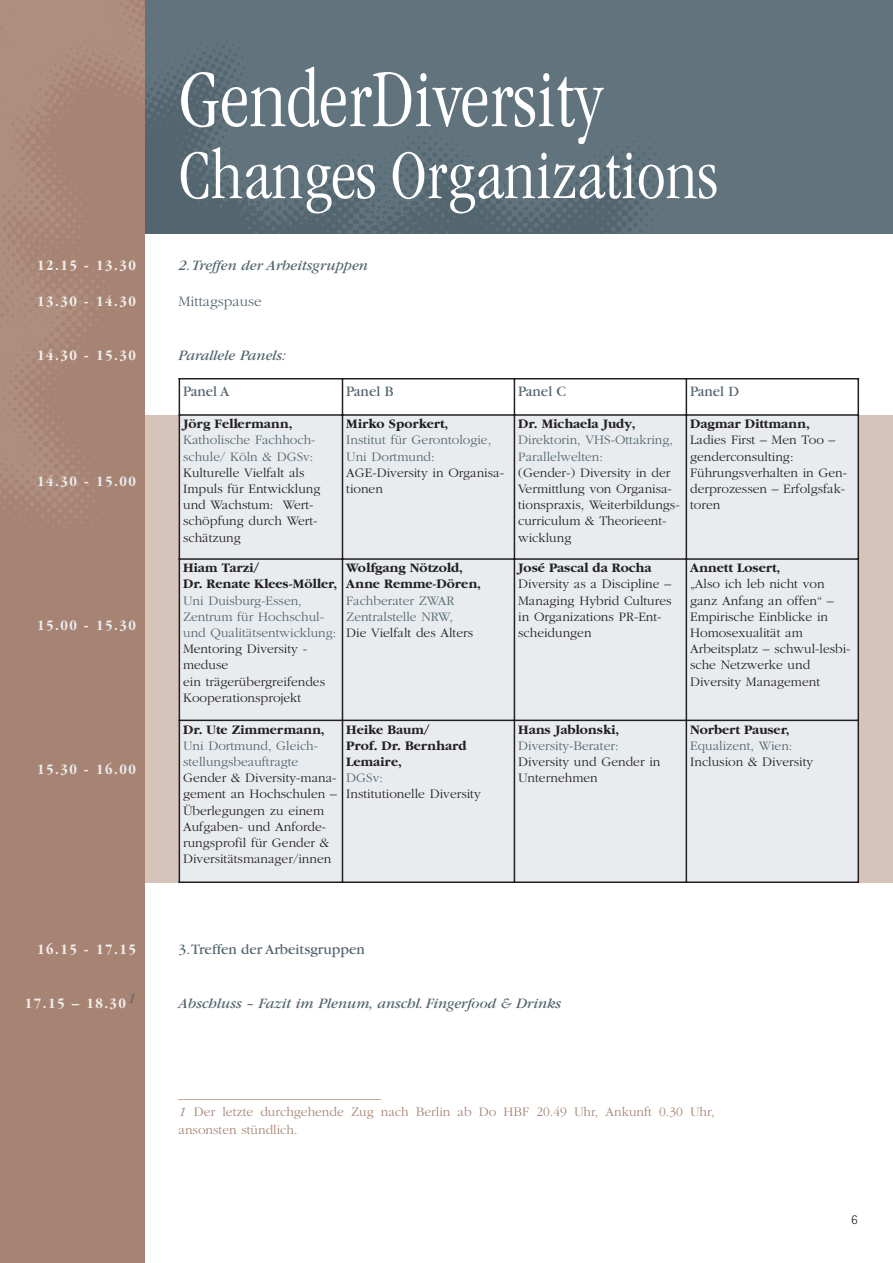
<style>
.page{position:relative;width:893px;height:1263px;background:#fff}
.page>*{position:absolute;margin:0;border:0;box-sizing:border-box;transform-origin:0 0}
.t1{font:300 condensed 84px "Garamond";letter-spacing:.005em;color:#fff}
.t2{font:300 condensed 72px "Garamond";letter-spacing:.005em;color:#fff}
.t3{font:italic 15px "Garamond";color:#53656e}
.t4{font:700 condensed 15px "Garamond";letter-spacing:.1em;color:#f2eeeb}
.t5{font:15px "Garamond";color:#53656e}
.t6{font:700 condensed 15px "Garamond";letter-spacing:.1em;color:#e9ecef}
.t7{font:300 15px "Garamond";color:#53656e}
.t8{font:300 13.5px/16.2px "Garamond";color:#231f20}
.t9{font:300 13.5px/16.2px "Garamond";color:#53656e}
.t10{font:700 13.5px/16.2px "Garamond";color:#231f20}
.t11{font:300 13.5px/18px "Garamond";color:#a78373}
.t12{font:300 13.5px "Rotis Sans Serif";color:#231f20}
.s1{font-style:italic}
</style>
<div class="page">
<div style="left:43px;top:416px;width:850px;height:467px;background:#d6c4bb"></div>
<div style="left:0;top:0;width:893px;height:234px;background:#61737c"></div>
<div style="left:0;top:0;width:145px;height:1263px;background:#a78373"></div>
<img style="left:0;top:0;width:145px;height:529px">
<div style="left:179px;top:415px;width:163px;height:144px;background:#e9ecef"></div>
<div style="left:342px;top:415px;width:172px;height:144px;background:#e9ecef"></div>
<div style="left:514px;top:415px;width:172px;height:144px;background:#e9ecef"></div>
<div style="left:686px;top:415px;width:173px;height:144px;background:#e9ecef"></div>
<div style="left:179px;top:559px;width:163px;height:161px;background:#e9ecef"></div>
<div style="left:342px;top:559px;width:172px;height:161px;background:#e9ecef"></div>
<div style="left:514px;top:559px;width:172px;height:161px;background:#e9ecef"></div>
<div style="left:686px;top:559px;width:173px;height:161px;background:#e9ecef"></div>
<div style="left:179px;top:720px;width:163px;height:163px;background:#e9ecef"></div>
<div style="left:342px;top:720px;width:172px;height:163px;background:#e9ecef"></div>
<div style="left:514px;top:720px;width:172px;height:163px;background:#e9ecef"></div>
<div style="left:686px;top:720px;width:173px;height:163px;background:#e9ecef"></div>
<hr style="left:179px;top:378px;width:1px;height:505px;background:#231f20">
<hr style="left:342px;top:378px;width:1px;height:505px;background:#231f20">
<hr style="left:514px;top:378px;width:1px;height:505px;background:#231f20">
<hr style="left:685px;top:378px;width:2px;height:505px;background:#231f20">
<hr style="left:857px;top:378px;width:2px;height:505px;background:#231f20">
<hr style="left:179px;top:378px;width:680px;height:2px;background:#231f20">
<hr style="left:179px;top:414px;width:680px;height:2px;background:#231f20">
<hr style="left:179px;top:558px;width:680px;height:2px;background:#231f20">
<hr style="left:179px;top:720px;width:680px;height:1px;background:#231f20">
<hr style="left:179px;top:882px;width:680px;height:1px;background:#231f20">
<p class="t4" style="left:37px;top:260px;width:100px">12.15 - 13.30</p>
<p class="t4" style="left:37px;top:296px;width:100px">13.30 - 14.30</p>
<p class="t4" style="left:37px;top:350px;width:100px">14.30 - 15.30</p>
<p class="t6" style="left:37px;top:476px;width:100px">14.30 - 15.00</p>
<p class="t6" style="left:37px;top:620px;width:100px">15.00 - 15.30</p>
<p class="t6" style="left:37px;top:764px;width:100px">15.30 - 16.00</p>
<p class="t4" style="left:37px;top:944px;width:100px">16.15 - 17.15</p>
<p class="t4" style="left:25px;top:998px;width:112px">17.15 – 18.30<sup>1</sup></p>
<h1 class="t1" style="left:179px;top:67px;width:426px">GenderDiversity</h1>
<h2 class="t2" style="left:179px;top:147px;width:541px">Changes Organizations</h2>
<p class="t3" style="left:179px;top:260px;width:191px">2.Treffen der Arbeitsgruppen</p>
<p class="t7" style="left:179px;top:295px;width:85px">Mittagspause</p>
<p class="t3" style="left:179px;top:350px;width:109px">Parallele Panels:</p>
<p class="t5" style="left:183px;top:386px;width:48px">Panel A</p>
<p class="t5" style="left:346px;top:386px;width:49px">Panel B</p>
<p class="t5" style="left:518px;top:386px;width:50px">Panel C</p>
<p class="t5" style="left:690px;top:386px;width:51px">Panel D</p>
<p class="t10" style="left:183px;top:417px;width:111px">Jörg Fellermann,</p>
<p class="t9" style="left:183px;top:433px;width:134px">Katholische Fachhoch&shy;schule/ Köln &amp; DGSv:</p>
<p class="t8" style="left:183px;top:465px;width:139px">Kulturelle Vielfalt als<br>Impuls für Entwicklung und Wachstum: Wert&shy;schöpfung durch Wert&shy;schätzung</p>
<p class="t10" style="left:346px;top:417px;width:104px">Mirko Sporkert,</p>
<p class="t9" style="left:346px;top:433px;width:146px">Institut für Gerontologie,<br>Uni Dortmund:</p>
<p class="t8" style="left:346px;top:465px;width:159px">AGE-Diversity in Organisa&shy;tionen</p>
<p class="t10" style="left:518px;top:417px;width:119px">Dr. Michaela Judy,</p>
<p class="t9" style="left:518px;top:433px;width:156px">Direktorin, VHS-Ottakring,<br>Parallelwelten:</p>
<p class="t8" style="left:518px;top:465px;width:163px">(Gender-) Diversity in der<br>Vermittlung von Organisa&shy;tionspraxis, Weiterbildungs&shy;curriculum &amp; Theorieent&shy;wicklung</p>
<p class="t10" style="left:690px;top:417px;width:121px">Dagmar Dittmann,</p>
<p class="t8" style="left:690px;top:433px;width:159px">Ladies First – Men Too – genderconsulting:<br>Führungsverhalten in Gen&shy;derprozessen – Erfolgsfak&shy;toren</p>
<p class="t10" style="left:183px;top:561px;width:156px">Hiam Tarzi/<br>Dr. Renate Klees-Möller,</p>
<p class="t9" style="left:183px;top:593px;width:155px">Uni Duisburg-Essen,<br>Zentrum für Hochschul&shy;und Qualitätsentwicklung:</p>
<p class="t8" style="left:183px;top:642px;width:143px">Mentoring Diversity - meduse<br>ein trägerübergreifendes<br>Kooperationsprojekt</p>
<p class="t10" style="left:183px;top:722px;width:143px">Dr. Ute Zimmermann,</p>
<p class="t9" style="left:183px;top:738px;width:137px">Uni Dortmund, Gleich&shy;stellungsbeauftragte</p>
<p class="t8" style="left:183px;top:771px;width:155px">Gender &amp; Diversity-mana&shy;gement an Hochschulen –<br>Überlegungen zu einem<br>Aufgaben- und Anforde&shy;rungsprofil für Gender &amp;<br>Diversitätsmanager/innen</p>
<p class="t10" style="left:346px;top:561px;width:136px">Wolfgang Nötzold,<br>Anne Remme-Dören,</p>
<p class="t9" style="left:346px;top:593px;width:110px">Fachberater ZWAR<br>Zentralstelle NRW,</p>
<p class="t8" style="left:346px;top:626px;width:128px">Die Vielfalt des Alters</p>
<p class="t10" style="left:346px;top:722px;width:122px">Heike Baum/<br>Prof. Dr. Bernhard<br>Lemaire,</p>
<p class="t9" style="left:346px;top:771px;width:38px">DGSv:</p>
<p class="t8" style="left:346px;top:787px;width:136px">Institutionelle Diversity</p>
<p class="t10" style="left:518px;top:561px;width:135px">José Pascal da Rocha</p>
<p class="t8" style="left:518px;top:577px;width:155px">Diversity as a Discipline –<br>Managing Hybrid Cultures in Organizations PR-Ent&shy;scheidungen</p>
<p class="t10" style="left:518px;top:722px;width:103px">Hans Jablonski,</p>
<p class="t9" style="left:518px;top:738px;width:102px">Diversity-Berater:</p>
<p class="t8" style="left:518px;top:755px;width:144px">Diversity und Gender in<br>Unternehmen</p>
<p class="t10" style="left:690px;top:561px;width:92px">Annett Losert,</p>
<p class="t8" style="left:690px;top:577px;width:162px">„Also ich leb nicht von ganz Anfang an offen“ –<br>Empirische Einblicke in<br>Homosexualität am<br>Arbeitsplatz – schwul-lesbi&shy;sche Netzwerke und<br>Diversity Management</p>
<p class="t10" style="left:690px;top:722px;width:101px">Norbert Pauser,</p>
<p class="t9" style="left:690px;top:738px;width:104px">Equalizent, Wien:</p>
<p class="t8" style="left:690px;top:755px;width:125px">Inclusion &amp; Diversity</p>
<p class="t5" style="left:179px;top:944px;width:188px">3.Treffen der Arbeitsgruppen</p>
<p class="t3" style="left:179px;top:998px;width:384px">Abschluss – Fazit im Plenum, anschl. Fingerfood &amp; Drinks</p>
<p class="t11" style="left:179px;top:1086px;width:537px">______________________________<br><span class="s1">1</span> Der letzte durchgehende Zug nach Berlin ab Do HBF 20.49 Uhr, Ankunft 0.30 Uhr, ansonsten stündlich.</p>
<p class="t12" style="left:851px;top:1215px;width:8px">6</p>
</div>
